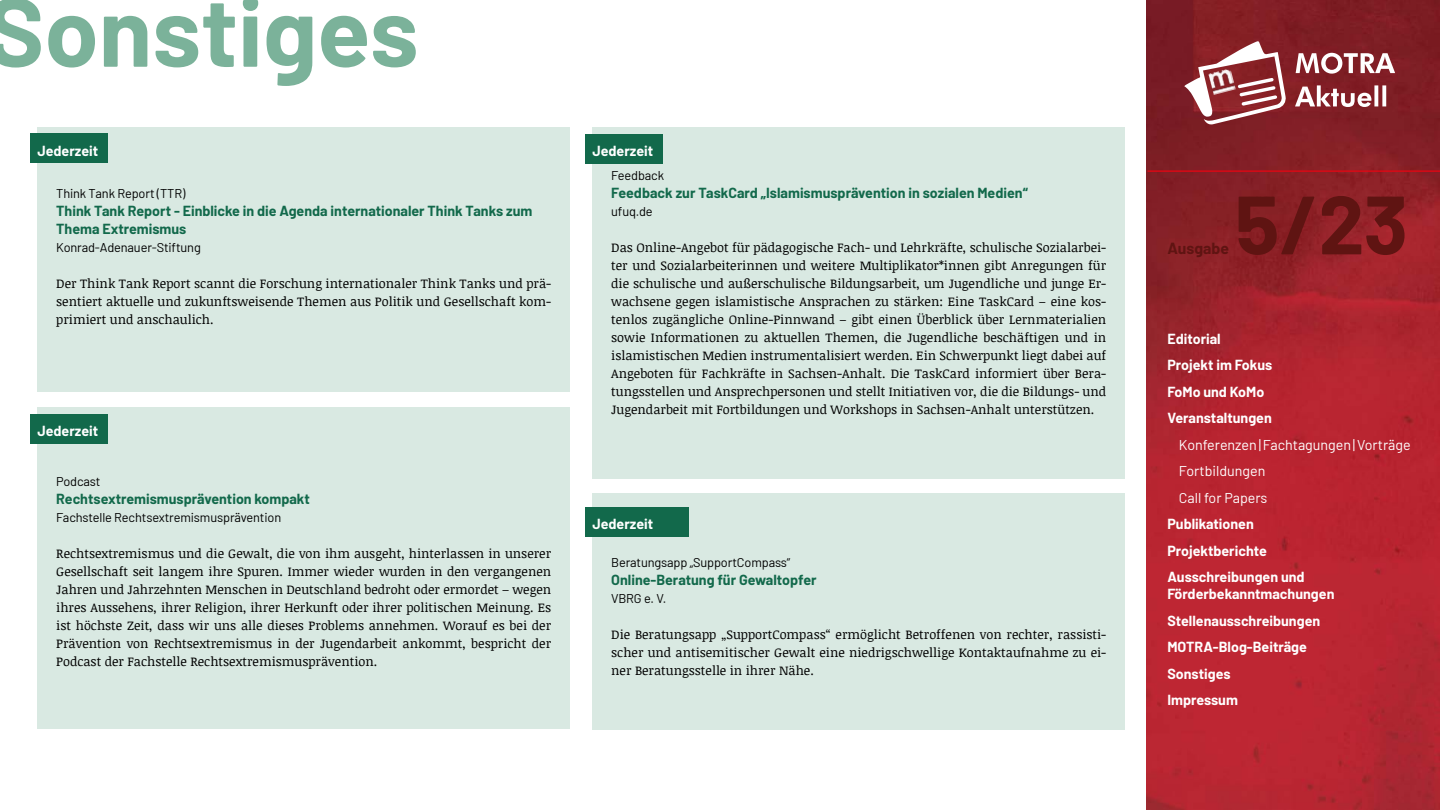
<style>
.page{position:relative;width:1440px;height:810px;background:#fff}
.page>*{position:absolute;margin:0;border:0;box-sizing:border-box;transform-origin:0 0}
.t1{font:700 97.5px "Barlow";color:#7bb29a}
.t2{font:700 82.5px "Barlow";color:#5f1412}
.t3{font:700 15.75px "Barlow";color:#5f1412}
.t4{font:700 14.25px/26.5px "Barlow";color:#fff}
.t5{font:700 14.25px/18px "Barlow";color:#12694b}
.t6{font:14.25px/26.5px "Barlow";color:#fff}
.t7{font:12.75px/18px "Noticia Text";color:#000;text-align:justify}
.t8{font:12.75px "Barlow";letter-spacing:-.01em;color:#000}
</style>
<div class="page">
<img style="left:1147px;top:0;width:292px;height:809px">
<hr style="left:1148px;top:170px;width:292px;height:2px;background:#e30613">
<svg style="left:1295px;top:85px;width:91px;height:22px"></svg>
<svg style="left:1296px;top:53px;width:99px;height:21px"></svg>
<svg style="left:1184px;top:41px;width:102px;height:84px"></svg>
<img style="left:1208px;top:68px;width:28px;height:27px">
<div style="left:38px;top:127px;width:532px;height:265px;background:#d9e9e2"></div>
<div style="left:30px;top:134px;width:78px;height:29px;background:#12694b"></div>
<div style="left:38px;top:408px;width:532px;height:321px;background:#d9e9e2"></div>
<div style="left:30px;top:414px;width:78px;height:30px;background:#12694b"></div>
<div style="left:592px;top:128px;width:533px;height:351px;background:#d9e9e2"></div>
<div style="left:585px;top:134px;width:78px;height:29px;background:#12694b"></div>
<div style="left:592px;top:494px;width:533px;height:236px;background:#d9e9e2"></div>
<div style="left:585px;top:507px;width:103px;height:30px;background:#12694b"></div>
<h1 class="t1" style="left:-14px;top:-41px;width:434px">Sonstiges</h1>
<p class="t4" style="left:38px;top:136px;width:62px">Jederzeit</p>
<p class="t8" style="left:56px;top:184px;width:131px">Think Tank Report (TTR)</p>
<p class="t5" style="left:56px;top:201px;width:478px">Think Tank Report - Einblicke in die Agenda internationaler Think Tanks zum<br>Thema Extremismus</p>
<p class="t8" style="left:56px;top:238px;width:146px">Konrad-Adenauer-Stiftung</p>
<p class="t7" style="left:56px;top:274px;width:496px">Der Think Tank Report scannt die Forschung internationaler Think Tanks und prä&shy;sentiert aktuelle und zukunftsweisende Themen aus Politik und Gesellschaft kom&shy;primiert und anschaulich.</p>
<p class="t4" style="left:38px;top:417px;width:62px">Jederzeit</p>
<p class="t8" style="left:56px;top:472px;width:46px">Podcast</p>
<p class="t5" style="left:56px;top:489px;width:255px">Rechtsextremismusprävention kompakt</p>
<p class="t8" style="left:56px;top:508px;width:226px">Fachstelle Rechtsextremismusprävention</p>
<p class="t7" style="left:56px;top:544px;width:497px">Rechtsextremismus und die Gewalt, die von ihm ausgeht, hinterlassen in unserer Gesellschaft seit langem ihre Spuren. Immer wieder wurden in den vergangenen Jahren und Jahrzehnten Menschen in Deutschland bedroht oder ermordet – wegen ihres Aussehens, ihrer Religion, ihrer Herkunft oder ihrer politischen Meinung. Es ist höchste Zeit, dass wir uns alle dieses Problems annehmen. Worauf es bei der Prävention von Rechtsextremismus in der Jugendarbeit ankommt, bespricht der Podcast der Fachstelle Rechtsextremismusprävention.</p>
<p class="t4" style="left:592px;top:136px;width:62px">Jederzeit</p>
<p class="t8" style="left:611px;top:166px;width:54px">Feedback</p>
<p class="t5" style="left:611px;top:183px;width:418px">Feedback zur TaskCard „Islamismusprävention in sozialen Medien“</p>
<p class="t8" style="left:611px;top:202px;width:43px">ufuq.de</p>
<p class="t7" style="left:611px;top:238px;width:497px">Das Online-Angebot für pädagogische Fach- und Lehrkräfte, schulische Sozialarbei&shy;ter und Sozialarbeiterinnen und weitere Multiplikator*innen gibt Anregungen für die schulische und außerschulische Bildungsarbeit, um Jugendliche und junge Er&shy;wachsene gegen islamistische Ansprachen zu stärken: Eine TaskCard – eine kos&shy;tenlos zugängliche Online-Pinnwand – gibt einen Überblick über Lernmaterialien sowie Informationen zu aktuellen Themen, die Jugendliche beschäftigen und in islamistischen Medien instrumentalisiert werden. Ein Schwerpunkt liegt dabei auf Angeboten für Fachkräfte in Sachsen-Anhalt. Die TaskCard informiert über Bera&shy;tungsstellen und Ansprechpersonen und stellt Initiativen vor, die die Bildungs- und Jugendarbeit mit Fortbildungen und Workshops in Sachsen-Anhalt unterstützen.</p>
<p class="t4" style="left:592px;top:510px;width:62px">Jederzeit</p>
<p class="t8" style="left:611px;top:553px;width:181px">Beratungsapp „SupportCompass“</p>
<p class="t5" style="left:611px;top:570px;width:207px">Online-Beratung für Gewaltopfer</p>
<p class="t8" style="left:611px;top:589px;width:57px">VBRG e. V.</p>
<p class="t7" style="left:611px;top:625px;width:496px">Die Beratungsapp „SupportCompass“ ermöglicht Betroffenen von rechter, rassisti&shy;scher und antisemitischer Gewalt eine niedrigschwellige Kontaktaufnahme zu ei&shy;ner Beratungsstelle in ihrer Nähe.</p>
<p class="t3" style="left:1167px;top:237px;width:63px">Ausgabe</p>
<h2 class="t2" style="left:1235px;top:164px;width:175px">5/23</h2>
<p class="t4" style="left:1167px;top:324px;width:106px">Editorial<br>Projekt im Fokus<br>FoMo und KoMo<br>Veranstaltungen</p>
<p class="t6" style="left:1179px;top:430px;width:233px">Konferenzen|Fachtagungen|Vorträge<br>Fortbildungen<br>Call for Papers</p>
<p class="t4" style="left:1167px;top:510px;width:139px">Publikationen<br>Projektberichte<br>Ausschreibungen und</p>
<p class="t4" style="left:1167px;top:580px;width:169px">Förderbekanntmachungen<br>Stellenausschreibungen<br>MOTRA-Blog-Beiträge<br>Sonstiges<br>Impressum</p>
</div>
